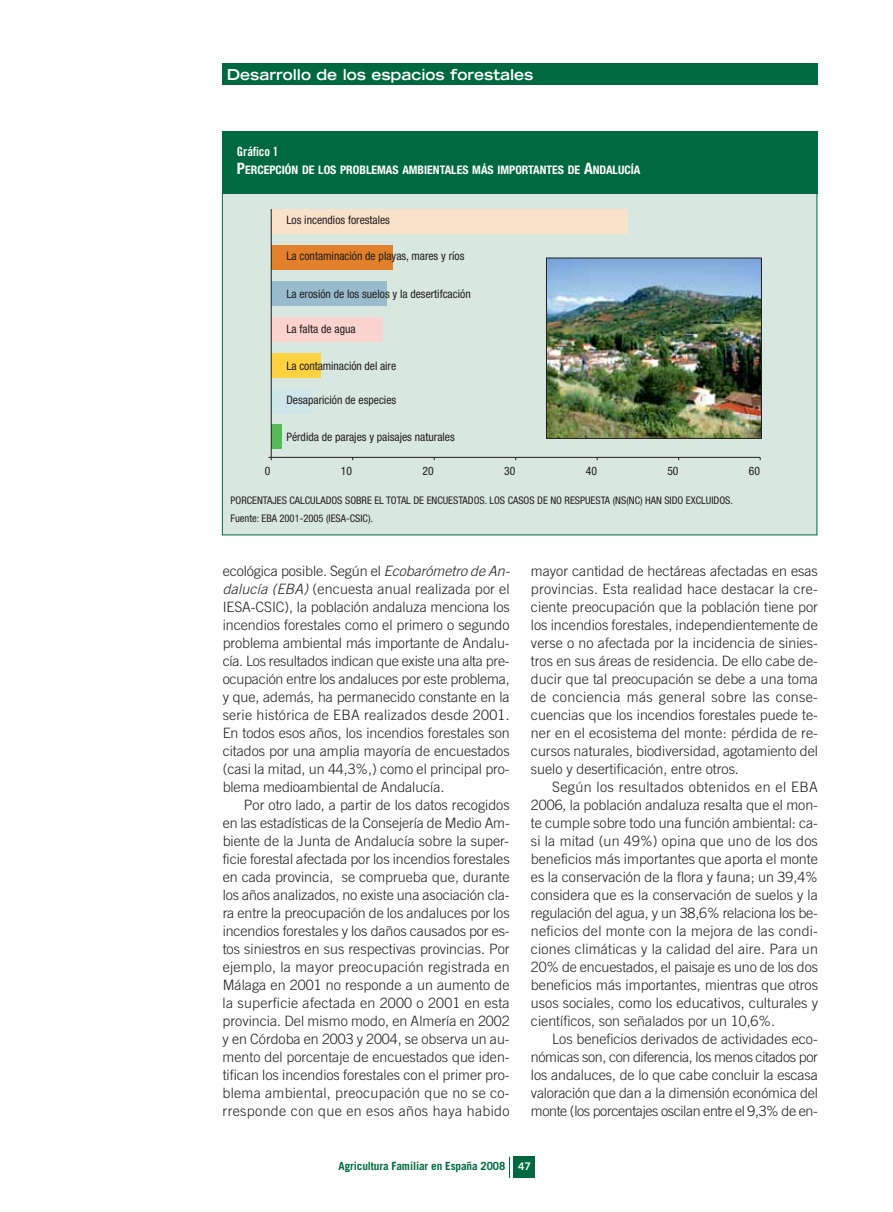
<style>
.page{position:relative;width:893px;height:1212px;background:#fff}
.page>*{position:absolute;margin:0;border:0;box-sizing:border-box;transform-origin:0 0}
.t1{font:700 expanded 15px "Trade Gothic LH";color:#fff}
.t2{font:300 14.25px "Trade Gothic";color:#231f20}
.t3{font:300 14.25px "Trade Gothic";letter-spacing:.025em;color:#231f20}
.t4{font:300 14.25px "Trade Gothic";letter-spacing:-.025em;color:#231f20}
.t5{font:300 14.25px "Trade Gothic";letter-spacing:.02em;color:#231f20}
.t6{font:300 14.25px "Trade Gothic";letter-spacing:-.02em;color:#231f20}
.t7{font:12.75px "Trade Gothic Bold Cond Twenty";letter-spacing:-.01em;color:#fff}
.t8{font:700 condensed 11.85px "Helvetica Neue";color:#fff}
.t9{font:condensed 11.7px "Helvetica Neue";color:#231f20}
.t10{font:700 11.25px "Trade Gothic";letter-spacing:-.01em;color:#00693f}
.t11{font:condensed 10.5px/18px "Helvetica Neue";color:#231f20}
.s1{font-size:15.75px}
.s2{font-style:italic}
.s3{font-family:"Trade Gothic Bold Two";font-weight:400;font-size:10.5px;color:#fff}
</style>
<div class="page">
<div style="left:223px;top:64px;width:595px;height:21px;background:#00693f"></div>
<div style="left:514px;top:1157px;width:21px;height:21px;background:#00693f"></div>
<svg style="left:509px;top:1157px;width:1px;height:21px"></svg>
<div style="left:223px;top:194px;width:593px;height:340px;background:#d8e7e0"></div>
<div style="left:222px;top:132px;width:595px;height:62px;background:#00693f"></div>
<hr style="left:271px;top:457px;width:489px;height:1px;background:#231f20">
<div style="left:271px;top:425px;width:10px;height:24px;background:#54b956"></div>
<div style="left:271px;top:389px;width:41px;height:24px;background:#cee5ea"></div>
<div style="left:271px;top:353px;width:50px;height:24px;background:#fed142"></div>
<div style="left:271px;top:317px;width:111px;height:25px;background:#fad3cf"></div>
<div style="left:271px;top:245px;width:122px;height:25px;background:#e2802c"></div>
<div style="left:271px;top:209px;width:357px;height:24px;background:#fae1c9"></div>
<div style="left:271px;top:281px;width:116px;height:24px;background:#98bccd"></div>
<hr style="left:271px;top:209px;width:1px;height:248px;background:#231f20">
<img style="left:548px;top:260px;width:212px;height:176px">
<div style="left:546px;top:258px;width:216px;height:180px;border:1px solid #231f20"></div>
<p class="t1" style="left:227px;top:69px;width:308px">Desarrollo de los espacios forestales</p>
<p class="t7" style="left:237px;top:147px;width:43px">Gráfico 1</p>
<p class="t8" style="left:237px;top:165px;width:405px"><span class="s1">P</span>ERCEPCIÓN DE LOS PROBLEMAS AMBIENTALES MÁS IMPORTANTES DE <span class="s1">A</span>NDALUCÍA</p>
<p class="t9" style="left:286px;top:216px;width:105px">Los incendios forestales</p>
<p class="t9" style="left:286px;top:252px;width:180px">La contaminación de playas, mares y ríos</p>
<p class="t9" style="left:286px;top:289px;width:186px">La erosión de los suelos y la desertifcación</p>
<p class="t9" style="left:286px;top:325px;width:71px">La falta de agua</p>
<p class="t9" style="left:286px;top:362px;width:111px">La contaminación del aire</p>
<p class="t9" style="left:286px;top:396px;width:111px">Desaparición de especies</p>
<p class="t9" style="left:286px;top:433px;width:170px">Pérdida de parajes y paisajes naturales</p>
<p class="t9" style="left:265px;top:466px;width:7px">0</p>
<p class="t9" style="left:341px;top:466px;width:13px">10</p>
<p class="t9" style="left:423px;top:466px;width:13px">20</p>
<p class="t9" style="left:504px;top:466px;width:13px">30</p>
<p class="t9" style="left:586px;top:466px;width:13px">40</p>
<p class="t9" style="left:667px;top:466px;width:13px">50</p>
<p class="t9" style="left:749px;top:466px;width:13px">60</p>
<p class="t11" style="left:230px;top:492px;width:504px">PORCENTAJES CALCULADOS SOBRE EL TOTAL DE ENCUESTADOS. LOS CASOS DE NO RESPUESTA (NS(NC) HAN SIDO EXCLUIDOS.<br>Fuente: EBA 2001-2005 (IESA-CSIC).</p>
<p class="t2" style="left:223px;top:566px;width:289px">ecológica posible. Según el <span class="s2">Ecobarómetro de An-</span></p>
<p class="t2" style="left:223px;top:584px;width:289px"><span class="s2">dalucía (EBA)</span> (encuesta anual realizada por el</p>
<p class="t2" style="left:223px;top:602px;width:289px">IESA-CSIC), la población andaluza menciona los</p>
<p class="t2" style="left:223px;top:620px;width:288px">incendios forestales como el primero o segundo</p>
<p class="t2" style="left:223px;top:638px;width:288px">problema ambiental más importante de Andalu-</p>
<p class="t6" style="left:223px;top:656px;width:288px">cía. Los resultados indican que existe una alta pre-</p>
<p class="t2" style="left:223px;top:674px;width:289px">ocupación entre los andaluces por este problema,</p>
<p class="t2" style="left:223px;top:692px;width:289px">y que, además, ha permanecido constante en la</p>
<p class="t5" style="left:223px;top:710px;width:289px">serie histórica de EBA realizados desde 2001.</p>
<p class="t2" style="left:223px;top:728px;width:288px">En todos esos años, los incendios forestales son</p>
<p class="t2" style="left:223px;top:746px;width:289px">citados por una amplia mayoría de encuestados</p>
<p class="t2" style="left:223px;top:764px;width:288px">(casi la mitad, un 44,3%,) como el principal pro-</p>
<p class="t2" style="left:223px;top:782px;width:223px">blema medioambiental de Andalucía.</p>
<p class="t2" style="left:244px;top:800px;width:267px">Por otro lado, a partir de los datos recogidos</p>
<p class="t2" style="left:223px;top:818px;width:289px">en las estadísticas de la Consejería de Medio Am-</p>
<p class="t2" style="left:223px;top:836px;width:288px">biente de la Junta de Andalucía sobre la super-</p>
<p class="t2" style="left:223px;top:854px;width:289px">ficie forestal afectada por los incendios forestales</p>
<p class="t2" style="left:223px;top:872px;width:289px">en cada provincia, se comprueba que, durante</p>
<p class="t2" style="left:223px;top:890px;width:288px">los años analizados, no existe una asociación cla-</p>
<p class="t2" style="left:223px;top:908px;width:288px">ra entre la preocupación de los andaluces por los</p>
<p class="t2" style="left:223px;top:926px;width:289px">incendios forestales y los daños causados por es-</p>
<p class="t2" style="left:223px;top:944px;width:288px">tos siniestros en sus respectivas provincias. Por</p>
<p class="t5" style="left:223px;top:962px;width:289px">ejemplo, la mayor preocupación registrada en</p>
<p class="t2" style="left:223px;top:980px;width:289px">Málaga en 2001 no responde a un aumento de</p>
<p class="t2" style="left:223px;top:998px;width:289px">la superficie afectada en 2000 o 2001 en esta</p>
<p class="t2" style="left:223px;top:1016px;width:289px">provincia. Del mismo modo, en Almería en 2002</p>
<p class="t2" style="left:223px;top:1034px;width:289px">y en Córdoba en 2003 y 2004, se observa un au-</p>
<p class="t2" style="left:223px;top:1052px;width:289px">mento del porcentaje de encuestados que iden-</p>
<p class="t2" style="left:223px;top:1070px;width:289px">tifican los incendios forestales con el primer pro-</p>
<p class="t2" style="left:223px;top:1088px;width:289px">blema ambiental, preocupación que no se co-</p>
<p class="t3" style="left:223px;top:1106px;width:288px">rresponde con que en esos años haya habido</p>
<p class="t2" style="left:531px;top:566px;width:289px">mayor cantidad de hectáreas afectadas en esas</p>
<p class="t2" style="left:531px;top:584px;width:289px">provincias. Esta realidad hace destacar la cre-</p>
<p class="t2" style="left:531px;top:602px;width:289px">ciente preocupación que la población tiene por</p>
<p class="t2" style="left:531px;top:620px;width:288px">los incendios forestales, independientemente de</p>
<p class="t2" style="left:531px;top:638px;width:289px">verse o no afectada por la incidencia de sinies-</p>
<p class="t2" style="left:531px;top:656px;width:289px">tros en sus áreas de residencia. De ello cabe de-</p>
<p class="t2" style="left:531px;top:674px;width:289px">ducir que tal preocupación se debe a una toma</p>
<p class="t3" style="left:531px;top:692px;width:289px">de conciencia más general sobre las conse-</p>
<p class="t2" style="left:531px;top:710px;width:289px">cuencias que los incendios forestales puede te-</p>
<p class="t2" style="left:531px;top:728px;width:289px">ner en el ecosistema del monte: pérdida de re-</p>
<p class="t2" style="left:531px;top:746px;width:289px">cursos naturales, biodiversidad, agotamiento del</p>
<p class="t2" style="left:531px;top:764px;width:209px">suelo y desertificación, entre otros.</p>
<p class="t3" style="left:552px;top:782px;width:267px">Según los resultados obtenidos en el EBA</p>
<p class="t2" style="left:531px;top:800px;width:289px">2006, la población andaluza resalta que el mon-</p>
<p class="t2" style="left:531px;top:818px;width:289px">te cumple sobre todo una función ambiental: ca-</p>
<p class="t2" style="left:531px;top:836px;width:289px">si la mitad (un 49%) opina que uno de los dos</p>
<p class="t2" style="left:531px;top:854px;width:289px">beneficios más importantes que aporta el monte</p>
<p class="t2" style="left:531px;top:872px;width:289px">es la conservación de la flora y fauna; un 39,4%</p>
<p class="t2" style="left:531px;top:890px;width:288px">considera que es la conservación de suelos y la</p>
<p class="t2" style="left:531px;top:908px;width:289px">regulación del agua, y un 38,6% relaciona los be-</p>
<p class="t2" style="left:531px;top:926px;width:289px">neficios del monte con la mejora de las condi-</p>
<p class="t2" style="left:531px;top:944px;width:289px">ciones climáticas y la calidad del aire. Para un</p>
<p class="t2" style="left:531px;top:962px;width:289px">20% de encuestados, el paisaje es uno de los dos</p>
<p class="t2" style="left:531px;top:980px;width:289px">beneficios más importantes, mientras que otros</p>
<p class="t2" style="left:531px;top:998px;width:289px">usos sociales, como los educativos, culturales y</p>
<p class="t2" style="left:531px;top:1016px;width:246px">científicos, son señalados por un 10,6%.</p>
<p class="t2" style="left:552px;top:1034px;width:267px">Los beneficios derivados de actividades eco-</p>
<p class="t4" style="left:531px;top:1052px;width:289px">nómicas son, con diferencia, los menos citados por</p>
<p class="t2" style="left:531px;top:1070px;width:289px">los andaluces, de lo que cabe concluir la escasa</p>
<p class="t2" style="left:531px;top:1088px;width:289px">valoración que dan a la dimensión económica del</p>
<p class="t4" style="left:531px;top:1106px;width:288px">monte (los porcentajes oscilan entre el 9,3% de en-</p>
<p class="t10" style="left:339px;top:1162px;width:194px">Agricultura Familiar en España 2008 <span class="s3">47</span></p>
</div>
